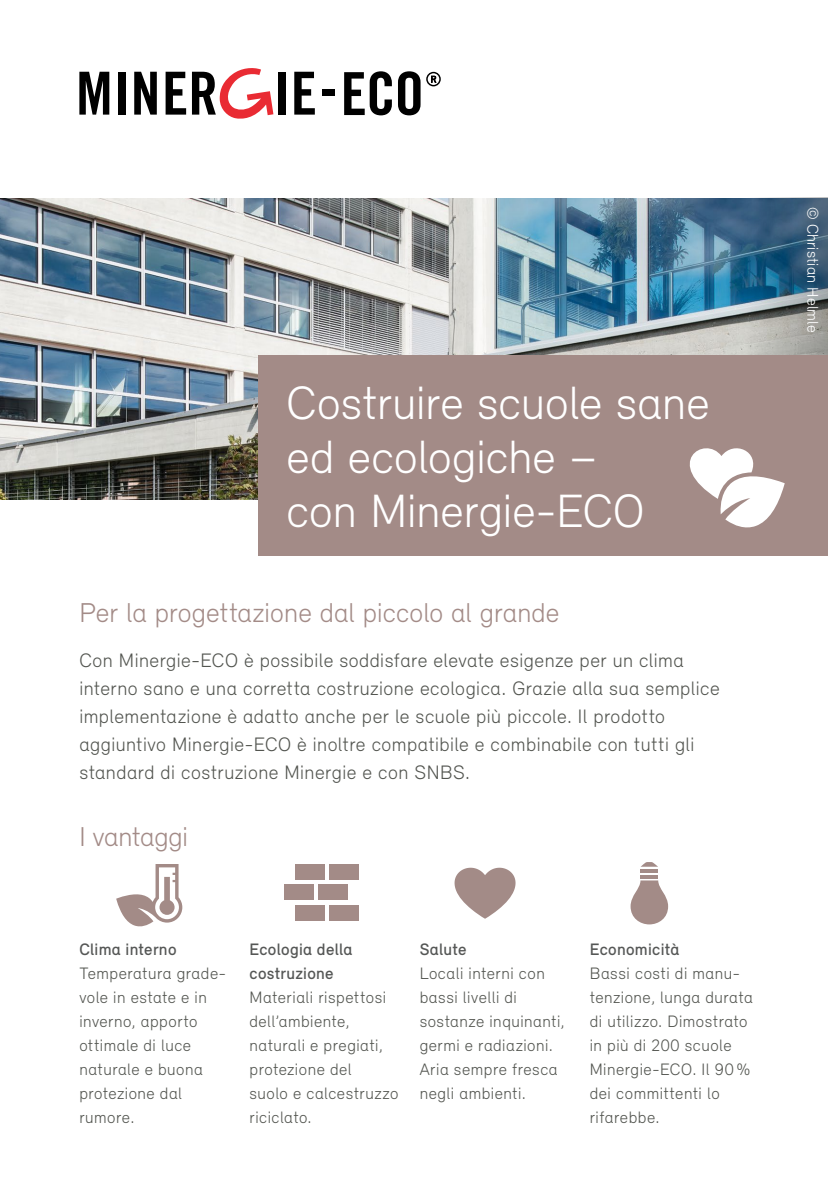
<style>
.page{position:relative;width:828px;height:1191px;background:#fff}
.page>*{position:absolute;margin:0;border:0;box-sizing:border-box;transform-origin:0 0}
.t1{font:300 48px/54px "Relevant";color:#fff}
.t2{font:300 28px "Relevant";color:#a38b87}
.t3{font:300 20px/28px "Relevant";letter-spacing:.02em;color:#535550}
.t4{font:300 17px/24px "Relevant";letter-spacing:.025em;color:#535550}
.t5{font:500 17px/24px "Relevant";letter-spacing:.02em;color:#555756}
.t6{font:300 16px "Relevant";letter-spacing:.005em;color:#fff}
</style>
<div class="page">
<img style="left:0;top:198px;width:746px;height:301px">
<svg style="left:746px;top:197px;width:82px;height:158px;background:#587588"></svg>
<svg style="left:344px;top:71px;width:48px;height:44px"></svg>
<svg style="left:398px;top:71px;width:22px;height:44px"></svg>
<div style="left:426px;top:72px;width:15px;height:14px;border:1px solid #000;border-radius:50%"></div>
<svg style="left:431px;top:75px;width:6px;height:8px"></svg>
<div style="left:322px;top:89px;width:12px;height:7px;background:#000"></div>
<svg style="left:79px;top:72px;width:30px;height:43px"></svg>
<div style="left:118px;top:72px;width:7px;height:43px;background:#000"></div>
<svg style="left:134px;top:72px;width:23px;height:43px"></svg>
<svg style="left:166px;top:72px;width:20px;height:43px"></svg>
<div style="left:279px;top:72px;width:7px;height:43px;background:#000"></div>
<svg style="left:294px;top:72px;width:21px;height:43px"></svg>
<svg style="left:192px;top:68px;width:81px;height:51px"></svg>
<div style="left:258px;top:355px;width:570px;height:201px;background:#a38b87"></div>
<svg style="left:690px;top:448px;width:94px;height:79px"></svg>
<svg style="left:640px;top:875px;width:18px;height:3px"></svg>
<svg style="left:640px;top:869px;width:18px;height:3px"></svg>
<svg style="left:630px;top:880px;width:38px;height:44px"></svg>
<svg style="left:641px;top:862px;width:16px;height:4px"></svg>
<div style="left:294px;top:905px;width:30px;height:15px;background:#a38b87"></div>
<div style="left:329px;top:905px;width:30px;height:15px;background:#a38b87"></div>
<div style="left:283px;top:884px;width:30px;height:16px;background:#a38b87"></div>
<div style="left:318px;top:884px;width:30px;height:16px;background:#a38b87"></div>
<div style="left:294px;top:864px;width:30px;height:15px;background:#a38b87"></div>
<div style="left:329px;top:864px;width:30px;height:15px;background:#a38b87"></div>
<svg style="left:454px;top:867px;width:61px;height:51px"></svg>
<svg style="left:116px;top:864px;width:66px;height:63px"></svg>
<h1 class="t1" style="left:286px;top:375px;width:425px">Costruire scuole sane ed ecologiche –<br>con Minergie-ECO</h1>
<h2 class="t2" style="left:79px;top:596px;width:481px">Per la progettazione dal piccolo al grande</h2>
<p class="t3" style="left:79px;top:646px;width:642px">Con Minergie-ECO è possibile soddisfare elevate esigenze per un clima interno sano e una corretta costruzione ecologica. Grazie alla sua semplice implementazione è adatto anche per le scuole più piccole. Il prodotto aggiuntivo Minergie-ECO è inoltre compatibile e combinabile con tutti gli standard di costruzione Minergie e con SNBS.</p>
<h2 class="t2" style="left:79px;top:819px;width:110px">I vantaggi</h2>
<p class="t5" style="left:79px;top:937px;width:99px">Clima interno</p>
<p class="t4" style="left:79px;top:960px;width:148px">Temperatura grade&shy;vole in estate e in inverno, apporto ottimale di luce naturale e buona protezione dal rumore.</p>
<p class="t5" style="left:249px;top:937px;width:104px">Ecologia della costruzione</p>
<p class="t4" style="left:249px;top:984px;width:150px">Materiali rispettosi dell’ambiente, naturali e pregiati, protezione del<br>suolo e calcestruzzo riciclato.</p>
<p class="t5" style="left:420px;top:937px;width:48px">Salute</p>
<p class="t4" style="left:420px;top:960px;width:147px">Locali interni con bassi livelli di sostanze inquinanti, germi e radiazioni.<br>Aria sempre fresca negli ambienti.</p>
<p class="t5" style="left:590px;top:937px;width:91px">Economicità</p>
<p class="t4" style="left:590px;top:960px;width:165px">Bassi costi di manu&shy;tenzione, lunga durata di utilizzo. Dimostrato in più di 200 scuole<br>Minergie-ECO. Il 90 % dei committenti lo rifarebbe.</p>
<p class="t6" style="left:822px;top:207px;width:127px;rotate:90deg">© Christian Helmle</p>
</div>
